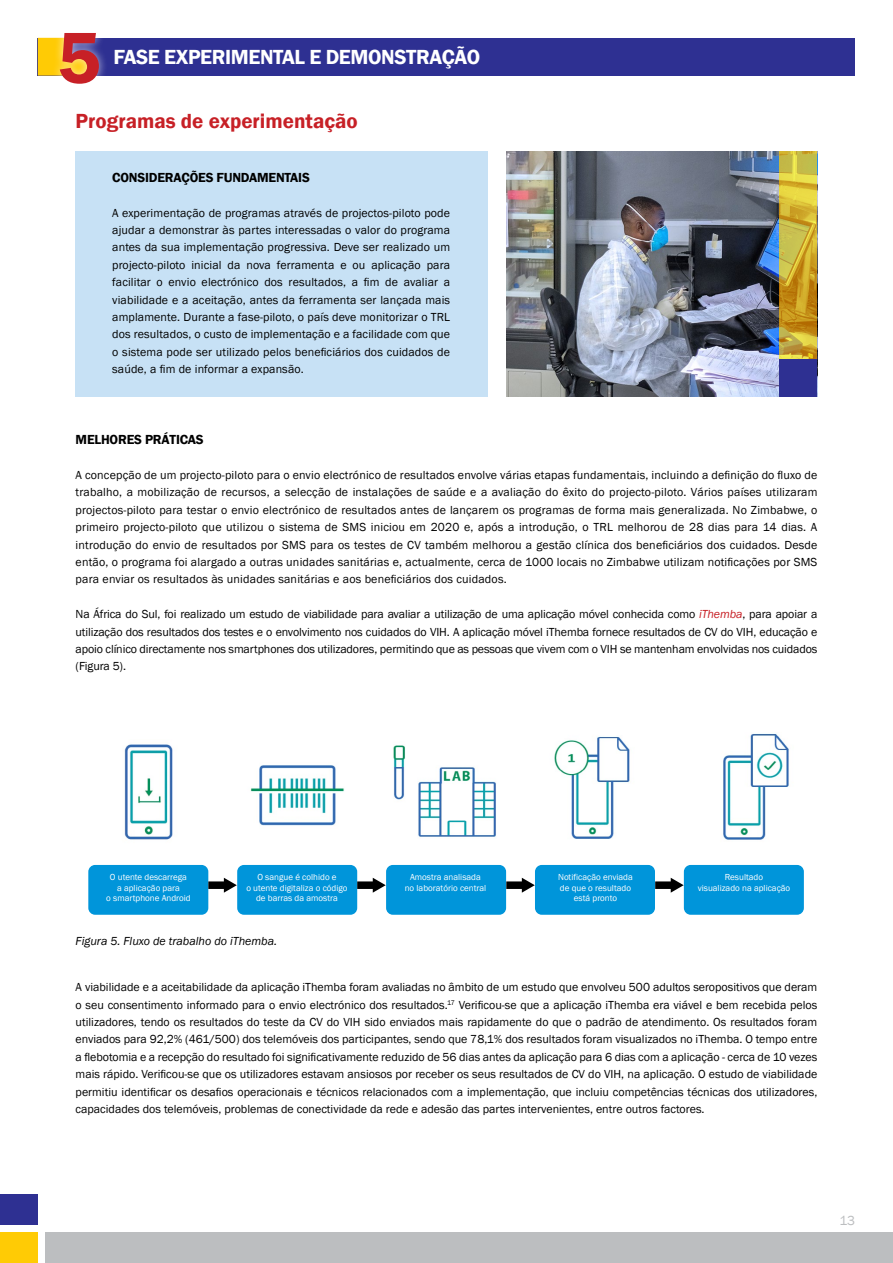
<style>
.page{position:relative;width:893px;height:1263px;background:#fff}
.page>*{position:absolute;margin:0;border:0;box-sizing:border-box;transform-origin:0 0}
.t1{font:600 75px "Franklin Gothic";color:#c72026}
.t2{font:600 21px "Franklin Gothic";letter-spacing:-.02em;color:#fff}
.t3{font:600 21px "Franklin Gothic";color:#c72026}
.t4{font:600 13.5px "Franklin Gothic";letter-spacing:-.015em;color:#000}
.t5{font:13.5px "Franklin Gothic";color:#bcbec0}
.t6{font:12px/17.4px "Franklin Gothic";letter-spacing:.005em;color:#000;text-align:justify}
.t7{font:italic 12px "Franklin Gothic";color:#000}
.t8{font:9px/10.8px "Franklin Gothic";color:#fff;text-align:center}
.s1{font-style:italic;color:#c72026}
</style>
<div class="page">
<div style="left:76px;top:151px;width:412px;height:246px;background:#c7e1f5"></div>
<div style="left:38px;top:38px;width:817px;height:38px;background:#2e3092"></div>
<svg style="left:38px;top:38px;width:13px;height:38px"></svg>
<div style="left:51px;top:23px;width:57px;height:70px;background:#fff;opacity:.7"></div>
<div style="left:45px;top:1232px;width:848px;height:31px;background:#bcbec0"></div>
<div style="left:88px;top:865px;width:120px;height:50px;background:#0095da;border-radius:7px"></div>
<div style="left:237px;top:865px;width:120px;height:50px;background:#0095da;border-radius:7px"></div>
<div style="left:386px;top:865px;width:120px;height:50px;background:#0095da;border-radius:7px"></div>
<div style="left:535px;top:865px;width:120px;height:50px;background:#0095da;border-radius:7px"></div>
<div style="left:684px;top:865px;width:120px;height:50px;background:#0095da;border-radius:7px"></div>
<div style="left:208px;top:881px;width:18px;height:8px;background:#000"></div>
<svg style="left:224px;top:878px;width:13px;height:15px"></svg>
<div style="left:357px;top:881px;width:18px;height:8px;background:#000"></div>
<svg style="left:373px;top:878px;width:13px;height:15px"></svg>
<div style="left:506px;top:881px;width:18px;height:8px;background:#000"></div>
<svg style="left:522px;top:878px;width:13px;height:15px"></svg>
<div style="left:655px;top:881px;width:18px;height:8px;background:#000"></div>
<svg style="left:671px;top:878px;width:13px;height:15px"></svg>
<img style="left:124px;top:744px;width:49px;height:96px">
<img style="left:250px;top:765px;width:94px;height:61px">
<img style="left:393px;top:745px;width:103px;height:92px">
<img style="left:554px;top:736px;width:76px;height:103px">
<img style="left:723px;top:733px;width:66px;height:107px">
<img style="left:507px;top:151px;width:273px;height:246px">
<svg style="left:780px;top:151px;width:37px;height:208px;background:#cdad32"></svg>
<div style="left:0;top:1232px;width:38px;height:31px;background:#ffcb05"></div>
<div style="left:0;top:1194px;width:38px;height:31px;background:#2e3092"></div>
<div style="left:780px;top:359px;width:37px;height:38px;background:#2e3092"></div>
<h1 class="t1" style="left:57px;top:12px;width:45px">5</h1>
<h2 class="t2" style="left:113px;top:44px;width:368px">FASE EXPERIMENTAL E DEMONSTRAÇÃO</h2>
<h2 class="t3" style="left:76px;top:108px;width:284px">Programas de experimentação</h2>
<p class="t4" style="left:112px;top:169px;width:199px">CONSIDERAÇÕES FUNDAMENTAIS</p>
<p class="t6" style="left:112px;top:204px;width:339px">A experimentação de programas através de projectos-piloto pode ajudar a demonstrar às partes interessadas o valor do programa antes da sua implementação progressiva. Deve ser realizado um projecto-piloto inicial da nova ferramenta e ou aplicação para facilitar o envio electrónico dos resultados, a fim de avaliar a viabilidade e a aceitação, antes da ferramenta ser lançada mais amplamente. Durante a fase-piloto, o país deve monitorizar o TRL dos resultados, o custo de implementação e a facilidade com que o sistema pode ser utilizado pelos beneficiários dos cuidados de saúde, a fim de informar a expansão.</p>
<p class="t4" style="left:76px;top:431px;width:130px">MELHORES PRÁTICAS</p>
<p class="t6" style="left:76px;top:466px;width:743px">A concepção de um projecto-piloto para o envio electrónico de resultados envolve várias etapas fundamentais, incluindo a definição do fluxo de trabalho, a mobilização de recursos, a selecção de instalações de saúde e a avaliação do êxito do projecto-piloto. Vários países utilizaram projectos-piloto para testar o envio electrónico de resultados antes de lançarem os programas de forma mais generalizada. No Zimbabwe, o primeiro projecto-piloto que utilizou o sistema de SMS iniciou em 2020 e, após a introdução, o TRL melhorou de 28 dias para 14 dias. A introdução do envio de resultados por SMS para os testes de CV também melhorou a gestão clínica dos beneficiários dos cuidados. Desde então, o programa foi alargado a outras unidades sanitárias e, actualmente, cerca de 1000 locais no Zimbabwe utilizam notificações por SMS para enviar os resultados às unidades sanitárias e aos beneficiários dos cuidados.</p>
<p class="t6" style="left:76px;top:606px;width:743px">Na África do Sul, foi realizado um estudo de viabilidade para avaliar a utilização de uma aplicação móvel conhecida como <span class="s1">iThemba</span>, para apoiar a utilização dos resultados dos testes e o envolvimento nos cuidados do VIH. A aplicação móvel iThemba fornece resultados de CV do VIH, educação e apoio clínico directamente nos smartphones dos utilizadores, permitindo que as pessoas que vivem com o VIH se mantenham envolvidas nos cuidados (Figura 5).</p>
<p class="t8" style="left:106px;top:871px;width:86px">O utente descarrega<br>a aplicação para<br>o smartphone Android</p>
<p class="t8" style="left:246px;top:871px;width:103px">O sangue é colhido e<br>o utente digitaliza o código de barras da amostra</p>
<p class="t8" style="left:405px;top:871px;width:83px">Amostra analisada no laboratório central</p>
<p class="t8" style="left:558px;top:871px;width:76px">Notificação enviada de que o resultado está pronto</p>
<p class="t8" style="left:698px;top:871px;width:94px">Resultado<br>visualizado na aplicação</p>
<p class="t7" style="left:76px;top:933px;width:203px">Figura 5. Fluxo de trabalho do iThemba.</p>
<p class="t6" style="left:76px;top:979px;width:743px">A viabilidade e a aceitabilidade da aplicação iThemba foram avaliadas no âmbito de um estudo que envolveu 500 adultos seropositivos que deram o seu consentimento informado para o envio electrónico dos resultados.<sup>17</sup> Verificou-se que a aplicação iThemba era viável e bem recebida pelos utilizadores, tendo os resultados do teste da CV do VIH sido enviados mais rapidamente do que o padrão de atendimento. Os resultados foram enviados para 92,2% (461/500) dos telemóveis dos participantes, sendo que 78,1% dos resultados foram visualizados no iThemba. O tempo entre a flebotomia e a recepção do resultado foi significativamente reduzido de 56 dias antes da aplicação para 6 dias com a aplicação - cerca de 10 vezes mais rápido. Verificou-se que os utilizadores estavam ansiosos por receber os seus resultados de CV do VIH, na aplicação. O estudo de viabilidade permitiu identificar os desafios operacionais e técnicos relacionados com a implementação, que incluiu competências técnicas dos utilizadores, capacidades dos telemóveis, problemas de conectividade da rede e adesão das partes intervenientes, entre outros factores.</p>
<p class="t5" style="left:839px;top:1212px;width:17px">13</p>
</div>
